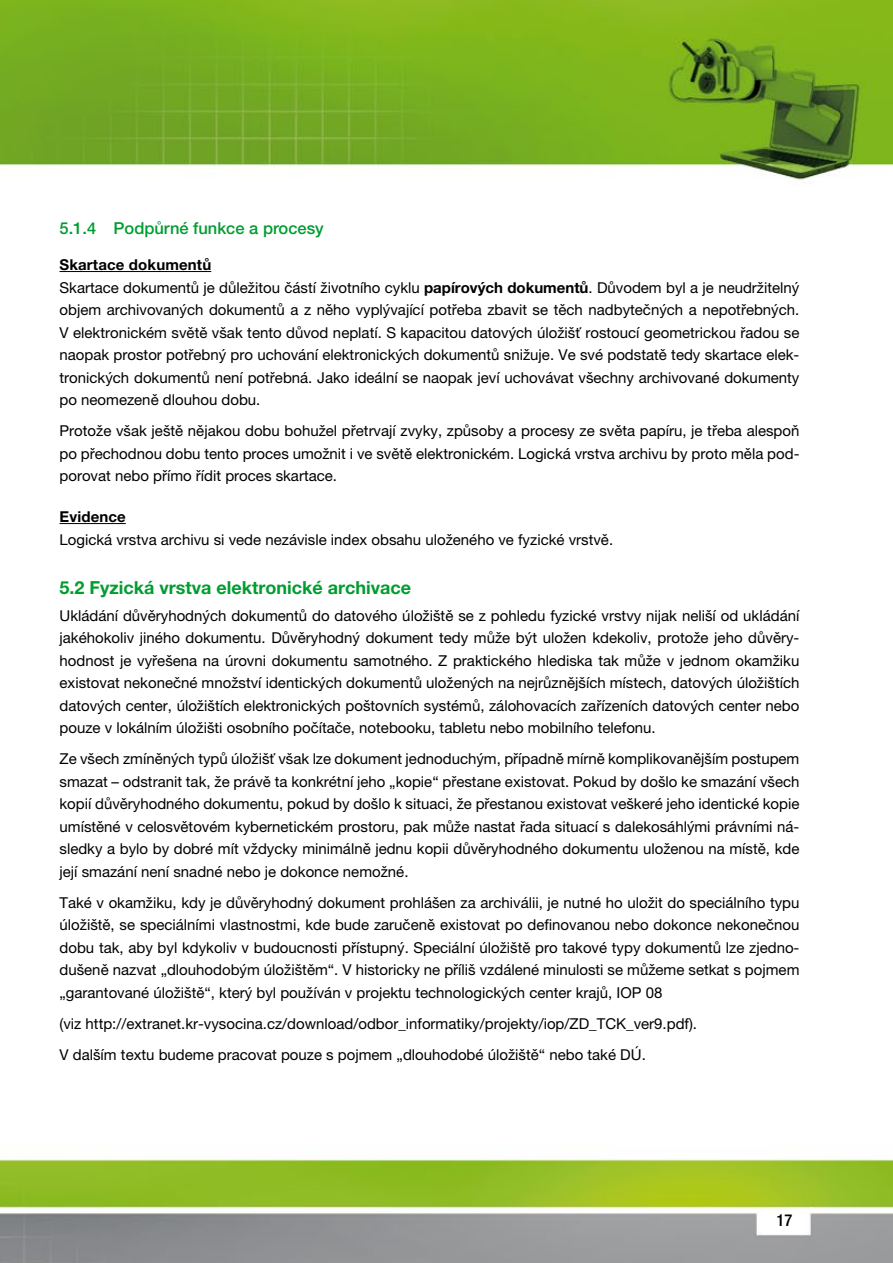
<style>
.page{position:relative;width:893px;height:1263px;background:#fff}
.page>*{position:absolute;margin:0;border:0;box-sizing:border-box;transform-origin:0 0}
.t1{font:700 18px "Helvetica Neue LT Pro";color:#009d30}
.t2{font:500 16.5px "Helvetica Neue LT Pro";color:#009d30}
.t3{font:500 condensed 16.5px "Helvetica Neue LT Pro";color:#000}
.t4{font:15px/22.5px "Helvetica Neue LT Pro";color:#000;text-align:justify}
.t5{font:700 15px "Helvetica Neue LT Pro";letter-spacing:.01em;color:#000}
.s1{font-weight:700}
</style>
<div class="page">
<img style="left:0;top:0;width:893px;height:1263px">
<hr style="left:60px;top:271px;width:151px;height:1px;background:#000">
<hr style="left:60px;top:523px;width:66px;height:1px;background:#000">
<p class="t2" style="left:60px;top:218px;width:266px">5.1.4 Podpůrné funkce a procesy</p>
<p class="t4" style="left:60px;top:253px;width:741px;text-align:left"><span class="s1">Skartace dokumentů<br></span>Skartace dokumentů je důležitou částí životního cyklu <span class="s1">papírových dokumentů</span>. Důvodem byl a je neudržitelný objem archivovaných dokumentů a z něho vyplývající potřeba zbavit se těch nadbytečných a nepotřebných.<br>V elektronickém světě však tento důvod neplatí. S kapacitou datových úložišť rostoucí geometrickou řadou se naopak prostor potřebný pro uchování elektronických dokumentů snižuje. Ve své podstatě tedy skartace elek&shy;tronických dokumentů není potřebná. Jako ideální se naopak jeví uchovávat všechny archivované dokumenty po neomezeně dlouhou dobu.</p>
<p class="t4" style="left:60px;top:419px;width:741px">Protože však ještě nějakou dobu bohužel přetrvají zvyky, způsoby a procesy ze světa papíru, je třeba alespoň po přechodnou dobu tento proces umožnit i ve světě elektronickém. Logická vrstva archivu by proto měla pod&shy;porovat nebo přímo řídit proces skartace.</p>
<p class="t5" style="left:60px;top:507px;width:68px">Evidence</p>
<p class="t4" style="left:60px;top:528px;width:555px">Logická vrstva archivu si vede nezávisle index obsahu uloženého ve fyzické vrstvě.</p>
<p class="t1" style="left:60px;top:576px;width:353px">5.2 Fyzická vrstva elektronické archivace</p>
<p class="t4" style="left:60px;top:604px;width:741px">Ukládání důvěryhodných dokumentů do datového úložiště se z pohledu fyzické vrstvy nijak neliší od ukládání jakéhokoliv jiného dokumentu. Důvěryhodný dokument tedy může být uložen kdekoliv, protože jeho důvěry&shy;hodnost je vyřešena na úrovni dokumentu samotného. Z praktického hlediska tak může v jednom okamžiku existovat nekonečné množství identických dokumentů uložených na nejrůznějších místech, datových úložištích datových center, úložištích elektronických poštovních systémů, zálohovacích zařízeních datových center nebo pouze v lokálním úložišti osobního počítače, notebooku, tabletu nebo mobilního telefonu.</p>
<p class="t4" style="left:60px;top:747px;width:741px">Ze všech zmíněných typů úložišť však lze dokument jednoduchým, případně mírně komplikovanějším postupem smazat – odstranit tak, že právě ta konkrétní jeho „kopie“ přestane existovat. Pokud by došlo ke smazání všech kopií důvěryhodného dokumentu, pokud by došlo k situaci, že přestanou existovat veškeré jeho identické kopie umístěné v celosvětovém kybernetickém prostoru, pak může nastat řada situací s dalekosáhlými právními ná&shy;sledky a bylo by dobré mít vždycky minimálně jednu kopii důvěryhodného dokumentu uloženou na místě, kde její smazání není snadné nebo je dokonce nemožné.</p>
<p class="t4" style="left:60px;top:891px;width:741px">Také v okamžiku, kdy je důvěryhodný dokument prohlášen za archiválii, je nutné ho uložit do speciálního typu úložiště, se speciálními vlastnostmi, kde bude zaručeně existovat po definovanou nebo dokonce nekonečnou dobu tak, aby byl kdykoliv v budoucnosti přístupný. Speciální úložiště pro takové typy dokumentů lze zjedno&shy;dušeně nazvat „dlouhodobým úložištěm“. V historicky ne příliš vzdálené minulosti se můžeme setkat s pojmem „garantované úložiště“, který byl používán v projektu technologických center krajů, IOP 08</p>
<p class="t4" style="left:60px;top:1008px;width:639px;line-height:31px">(viz http://extranet.kr-vysocina.cz/download/odbor_informatiky/projekty/iop/ZD_TCK_ver9.pdf).<br>V dalším textu budeme pracovat pouze s pojmem „dlouhodobé úložiště“ nebo také DÚ.</p>
<p class="t3" style="left:776px;top:1210px;width:17px">17</p>
</div>
